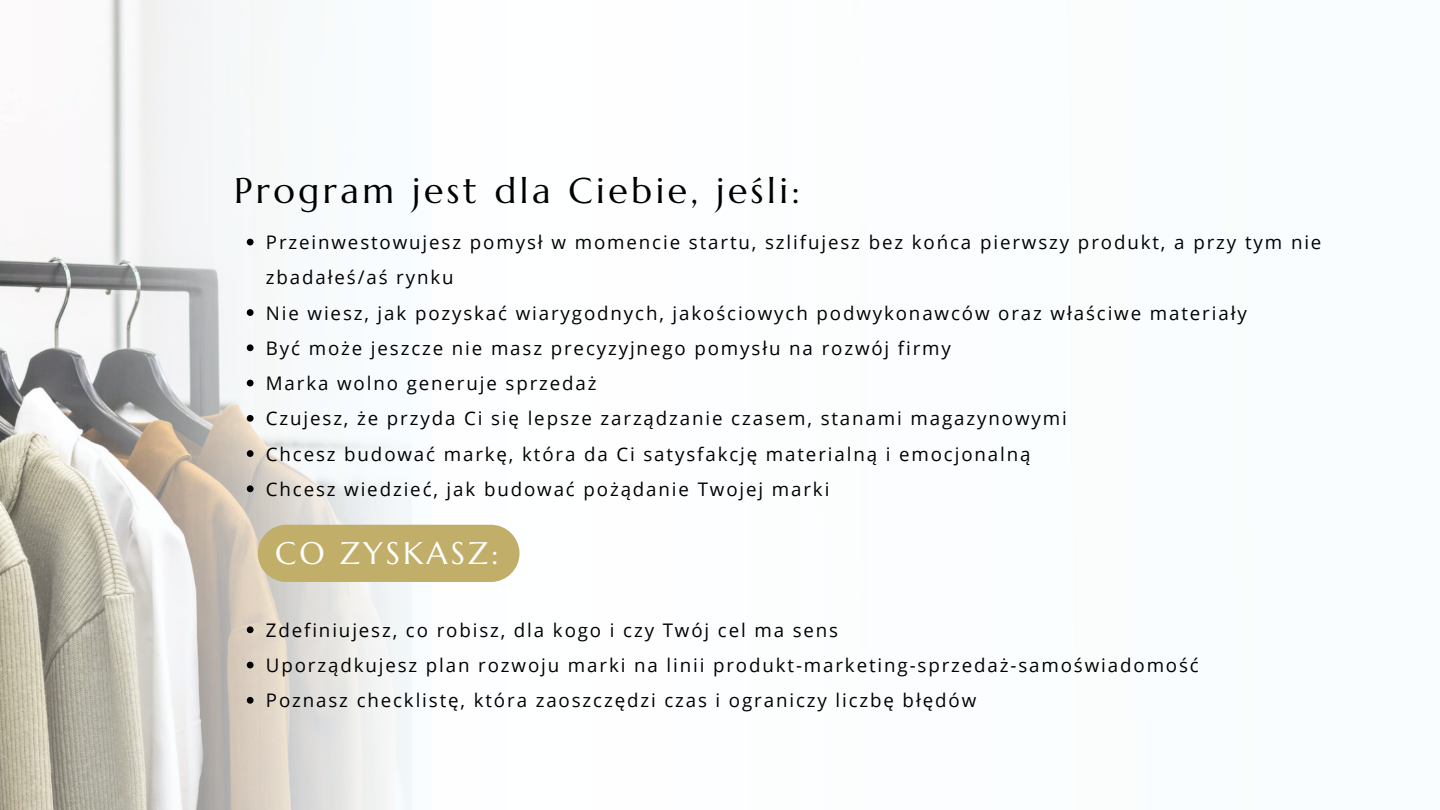
<style>
.page{position:relative;width:1440px;height:810px;background:#fff}
.page>*{position:absolute;margin:0;border:0;box-sizing:border-box;transform-origin:0 0}
.t1{font:35.7px "Marcellus";letter-spacing:.1em;color:#000}
.t2{font:31.2px "Marcellus";letter-spacing:.1em;color:#fff}
.t3{font:18.7px/35.2px "Open Sans";letter-spacing:.1em;color:#000}
</style>
<div class="page">
<img style="left:0;top:0;width:262px;height:810px">
<svg style="left:247px;top:239px;width:7px;height:6px"></svg>
<svg style="left:247px;top:309px;width:7px;height:7px"></svg>
<svg style="left:247px;top:344px;width:7px;height:7px"></svg>
<svg style="left:247px;top:380px;width:7px;height:6px"></svg>
<svg style="left:247px;top:415px;width:7px;height:7px"></svg>
<svg style="left:247px;top:450px;width:7px;height:7px"></svg>
<svg style="left:247px;top:485px;width:7px;height:7px"></svg>
<svg style="left:247px;top:626px;width:7px;height:7px"></svg>
<svg style="left:247px;top:662px;width:7px;height:6px"></svg>
<svg style="left:247px;top:697px;width:7px;height:7px"></svg>
<div style="left:258px;top:525px;width:262px;height:57px;background:#c1ae68;border-radius:29px"></div>
<h1 class="t1" style="left:234px;top:168px;width:567px">Program jest dla Ciebie, jeśli:</h1>
<p class="t3" style="left:266px;top:224px;width:1057px">Przeinwestowujesz pomysł w momencie startu, szlifujesz bez końca pierwszy produkt, a przy tym nie zbadałeś/aś rynku<br>Nie wiesz, jak pozyskać wiarygodnych, jakościowych podwykonawców oraz właściwe materiały<br>Być może jeszcze nie masz precyzyjnego pomysłu na rozwój firmy<br>Marka wolno generuje sprzedaż<br>Czujesz, że przyda Ci się lepsze zarządzanie czasem, stanami magazynowymi<br>Chcesz budować markę, która da Ci satysfakcję materialną i emocjonalną<br>Chcesz wiedzieć, jak budować pożądanie Twojej marki</p>
<h2 class="t2" style="left:275px;top:534px;width:225px">CO ZYSKASZ:</h2>
<p class="t3" style="left:266px;top:612px;width:934px">Zdefiniujesz, co robisz, dla kogo i czy Twój cel ma sens<br>Uporządkujesz plan rozwoju marki na linii produkt-marketing-sprzedaż-samoświadomość<br>Poznasz checklistę, która zaoszczędzi czas i ograniczy liczbę błędów</p>
</div>
